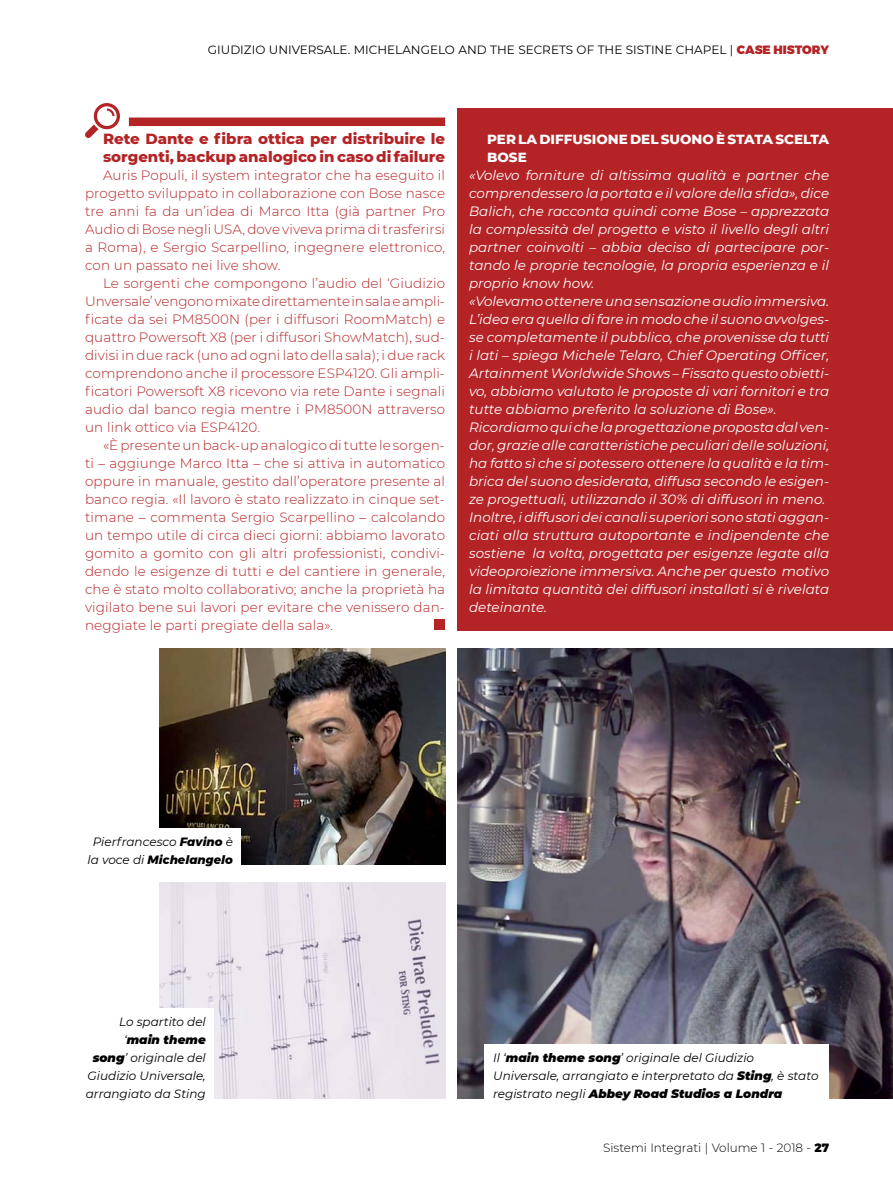
<style>
.page{position:relative;width:893px;height:1191px;background:#fff}
.page>*{position:absolute;margin:0;border:0;box-sizing:border-box;transform-origin:0 0}
.Capitoletto{font:800 15px/18px "Montserrat";color:#b42325}
.Testo{font:300 13.5px/18px "Montserrat";letter-spacing:.01em;color:#b42325;text-align:justify}
.Box_Testo{font:italic 13.5px/18px "Montserrat";color:#fff;text-align:justify}
.Box_Capitoletto{font:800 13.5px/18px "Montserrat";color:#fff}
.Caption_Testo_Eviden{font:italic 12px/18px "Montserrat";color:#000}
.t1{font:12px "Montserrat";color:#000}
.t2{font:300 12px "Montserrat";color:#000}
.s1{font-weight:900;color:#b42325}
.s2{font-weight:800}
.s3{font-weight:900}
</style>
<div class="page">
<img style="left:160px;top:882px;width:285px;height:216px">
<img style="left:160px;top:648px;width:285px;height:216px">
<img style="left:457px;top:648px;width:436px;height:450px">
<div style="left:457px;top:108px;width:436px;height:522px;background:#b42325"></div>
<div style="left:485px;top:1044px;width:344px;height:65px;background:#fff"></div>
<svg style="left:85px;top:103px;width:35px;height:35px"></svg>
<div style="left:69px;top:1008px;width:145px;height:99px;background:#fff"></div>
<div style="left:129px;top:117px;width:316px;height:9px;background:#b42325"></div>
<div style="left:74px;top:828px;width:167px;height:47px;background:#fff"></div>
<div style="left:434px;top:619px;width:11px;height:11px;background:#b42325"></div>
<p class="t1" style="left:208px;top:41px;width:623px">GIUDIZIO UNIVERSALE. MICHELANGELO AND THE SECRETS OF THE SISTINE CHAPEL | <span class="s1">CASE HISTORY</span></p>
<p class="Capitoletto" style="left:103px;top:129px;width:344px">Rete Dante e fibra ottica per distribuire le sorgenti, backup analogico in caso di failure</p>
<p class="Testo" style="left:85px;top:166px;width:362px;text-indent:18px">Auris Populi, il system integrator che ha eseguito il progetto sviluppato in collaborazione con Bose nasce tre anni fa da un’idea di Marco Itta (già partner Pro Audio di Bose negli USA, dove viveva prima di trasferirsi a Roma), e Sergio Scarpellino, ingegnere elettronico, con un passato nei live show.</p>
<p class="Testo" style="left:85px;top:274px;width:362px;text-indent:18px">Le sorgenti che compongono l’audio del ‘Giudizio Unversale’ vengono mixate direttamente in sala e ampli&shy;ficate da sei PM8500N (per i diffusori RoomMatch) e quattro Powersoft X8 (per i diffusori ShowMatch), sud&shy;divisi in due rack (uno ad ogni lato della sala); i due rack comprendono anche il processore ESP4120. Gli ampli&shy;ficatori Powersoft X8 ricevono via rete Dante i segnali audio dal banco regia mentre i PM8500N attraverso un link ottico via ESP4120.</p>
<p class="Testo" style="left:85px;top:436px;width:362px;text-indent:18px">«È presente un back-up analogico di tutte le sorgen&shy;ti – aggiunge Marco Itta – che si attiva in automatico oppure in manuale, gestito dall’operatore presente al banco regia. «Il lavoro è stato realizzato in cinque set&shy;timane – commenta Sergio Scarpellino – calcolando un tempo utile di circa dieci giorni: abbiamo lavorato gomito a gomito con gli altri professionisti, condivi&shy;dendo le esigenze di tutti e del cantiere in generale, che è stato molto collaborativo; anche la proprietà ha vigilato bene sui lavori per evitare che venissero dan&shy;neggiate le parti pregiate della sala».</p>
<p class="Box_Capitoletto" style="left:487px;top:129px;width:344px">PER LA DIFFUSIONE DEL SUONO È STATA SCELTA<br>BOSE</p>
<p class="Box_Testo" style="left:469px;top:166px;width:362px">«Volevo forniture di altissima qualità e partner che comprendessero la portata e il valore della sfida», dice Balich, che racconta quindi come Bose – apprezzata la complessità del progetto e visto il livello degli altri partner coinvolti – abbia deciso di partecipare por&shy;tando le proprie tecnologie, la propria esperienza e il proprio know how.</p>
<p class="Box_Testo" style="left:469px;top:292px;width:362px">«Volevamo ottenere una sensazione audio immersiva.<br>L’idea era quella di fare in modo che il suono avvolges&shy;se completamente il pubblico, che provenisse da tutti i lati – spiega Michele Telaro, Chief Operating Officer, Artainment Worldwide Shows – Fissato questo obietti&shy;vo, abbiamo valutato le proposte di vari fornitori e tra tutte abbiamo preferito la soluzione di Bose».</p>
<p class="Box_Testo" style="left:469px;top:418px;width:362px">Ricordiamo qui che la progettazione proposta dal ven&shy;dor, grazie alle caratteristiche peculiari delle soluzioni, ha fatto sì che si potessero ottenere la qualità e la tim&shy;brica del suono desiderata, diffusa secondo le esigen&shy;ze progettuali, utilizzando il 30% di diffusori in meno.</p>
<p class="Box_Testo" style="left:469px;top:508px;width:362px">Inoltre, i diffusori dei canali superiori sono stati aggan&shy;ciati alla struttura autoportante e indipendente che sostiene la volta, progettata per esigenze legate alla videoproiezione immersiva. Anche per questo motivo la limitata quantità dei diffusori installati si è rivelata deteinante.</p>
<p class="Caption_Testo_Eviden" style="left:88px;top:832px;width:147px;text-align:center">Pierfrancesco <span class="s2">Favino</span> è la voce di <span class="s2">Michelangelo</span></p>
<p class="Caption_Testo_Eviden" style="left:86px;top:1012px;width:121px;text-align:right">Lo spartito del ‘<span class="s3">main theme<br>song</span>’ originale del<br>Giudizio Universale, arrangiato da Sting</p>
<p class="Caption_Testo_Eviden" style="left:493px;top:1048px;width:327px">Il ‘<span class="s3">main theme song</span>’ originale del Giudizio<br>Universale, arrangiato e interpretato da <span class="s3">Sting</span>, è stato registrato negli <span class="s3">Abbey Road Studios a Londra</span></p>
<p class="t2" style="left:603px;top:1140px;width:228px">Sistemi Integrati | Volume 1 - 2018 - <span class="s3">27</span></p>
</div>
